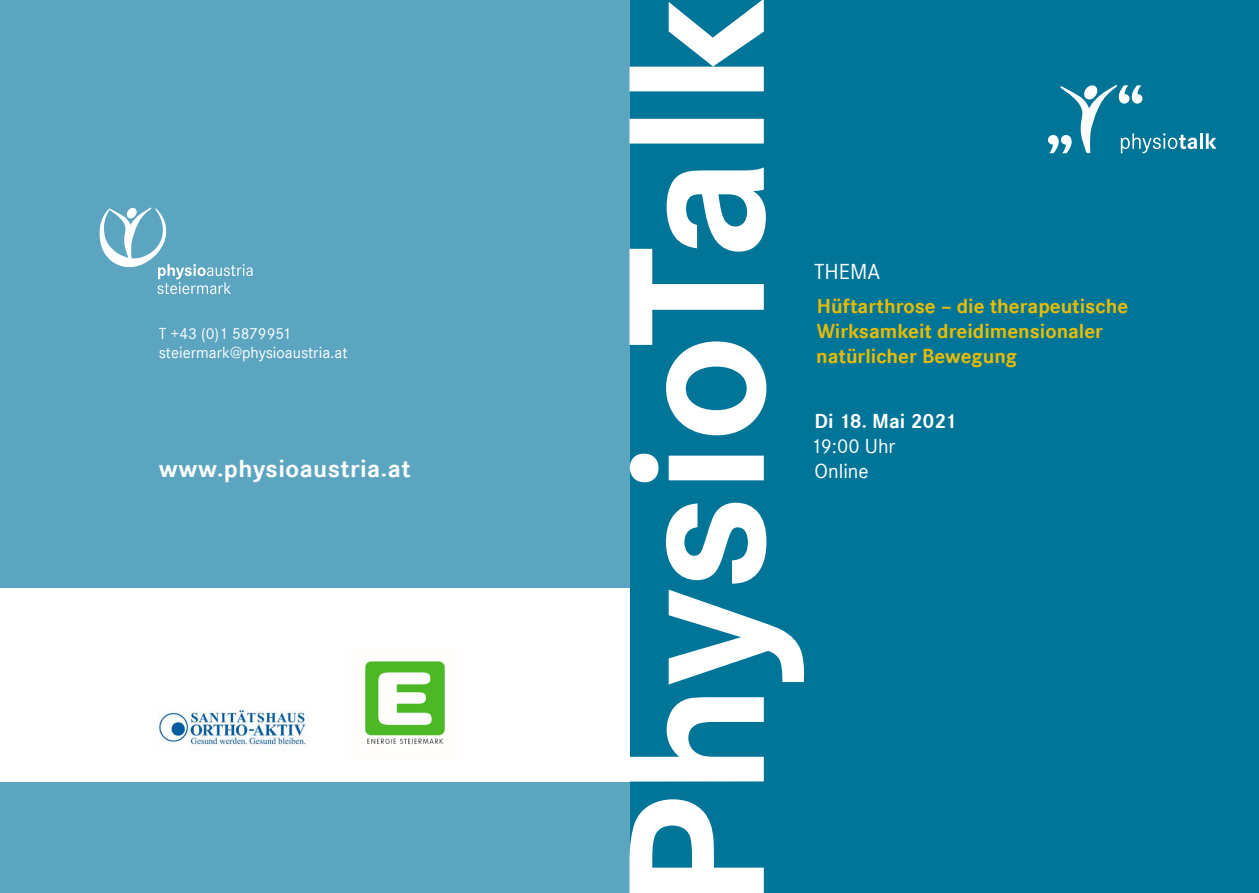
<style>
.page{position:relative;width:1259px;height:893px;background:#fff}
.page>*{position:absolute;margin:0;border:0;box-sizing:border-box;transform-origin:0 0}
.t1{font:700 25.5px "Corporate S";letter-spacing:.02em;color:#fff}
.t2{font:22.5px "Corporate S";color:#fff}
.t3{font:700 21px/25.2px "Corporate S";color:#eabc00}
.t4{font:21px/25.2px "Corporate S";color:#fff}
.t5{font:700 21px "Corporate S";color:#fff}
.t6{font:16.5px/19.8px "Corporate S";color:#fff}
</style>
<div class="page">
<div style="left:629px;top:0;width:630px;height:893px;background:#007598"></div>
<div style="left:0;top:0;width:629px;height:893px;background:#5ca5c0"></div>
<svg style="left:629px;top:0;width:175px;height:893px"></svg>
<div style="left:0;top:588px;width:629px;height:194px;background:#fff"></div>
<img style="left:158px;top:708px;width:151px;height:43px">
<img style="left:365px;top:661px;width:80px;height:84px">
<svg style="left:1048px;top:85px;width:168px;height:68px"></svg>
<svg style="left:100px;top:208px;width:153px;height:86px"></svg>
<p class="t6" style="left:159px;top:323px;width:190px">T +43 (0)1 5879951 steiermark@physioaustria.at</p>
<p class="t1" style="left:159px;top:454px;width:253px">www.physioaustria.at</p>
<p class="t2" style="left:814px;top:258px;width:68px">THEMA</p>
<p class="t3" style="left:816px;top:294px;width:313px">Hüftarthrose – die therapeutische<br>Wirksamkeit dreidimensionaler natürlicher Bewegung</p>
<p class="t5" style="left:814px;top:409px;width:144px">Di 18. Mai 2021</p>
<p class="t4" style="left:811px;top:434px;width:86px">19:00 Uhr<br>Online</p>
</div>
